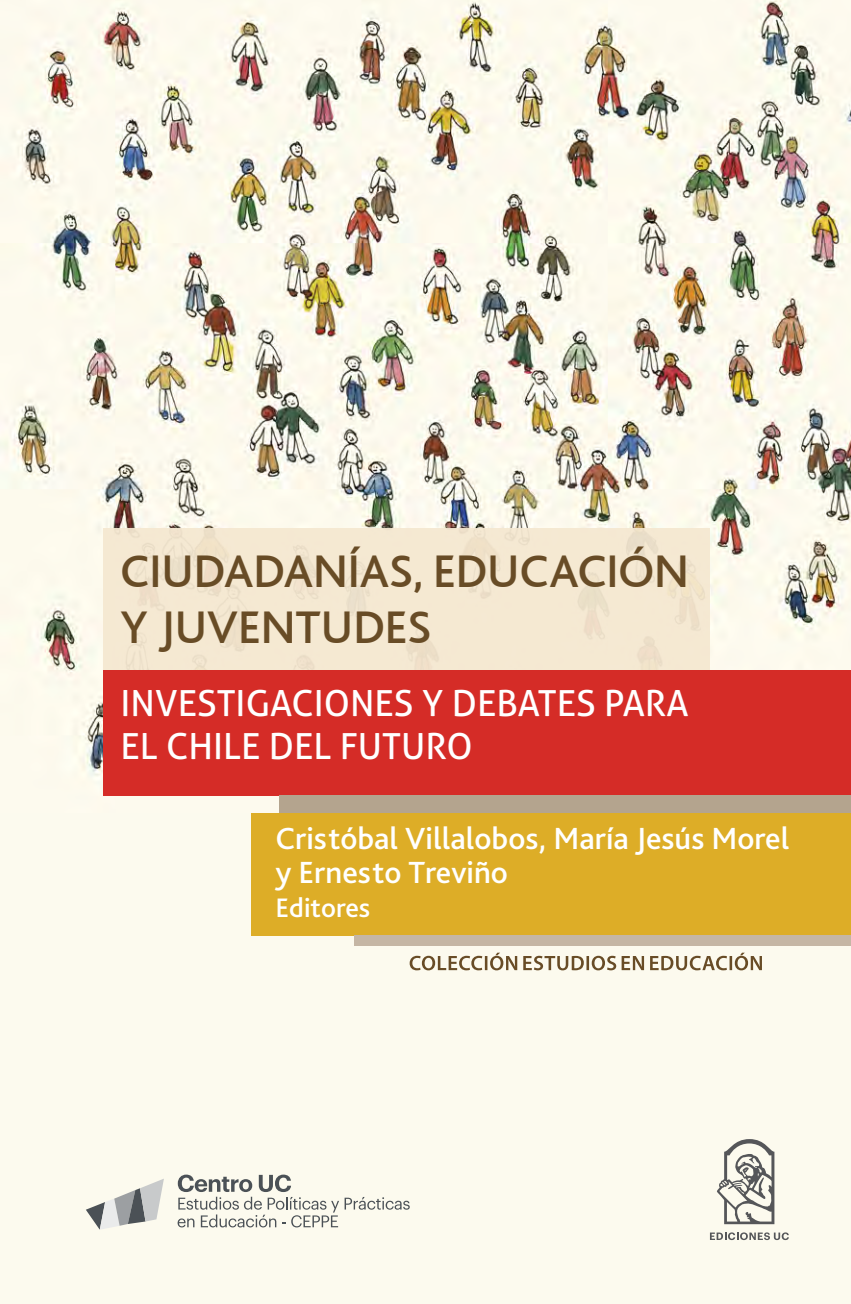
<style>
.page{position:relative;width:851px;height:1304px;background:#fff}
.page>*{position:absolute;margin:0;border:0;box-sizing:border-box;transform-origin:0 0}
.t1{font:500 48px "Bliss";color:#684c26}
.t2{font:36px "Aller";color:#fff}
.t3{font:500 32px "Bliss Pro";color:#fff}
.t4{font:500 28px "Bliss Pro";color:#fff}
</style>
<div class="page">
<div style="left:0;top:598px;width:850px;height:706px;background:#fcfaee"></div>
<img style="left:0;top:0;width:850px;height:796px">
<svg style="left:710px;top:1232px;width:78px;height:8px"></svg>
<svg style="left:717px;top:1139px;width:57px;height:85px"></svg>
<svg style="left:177px;top:1175px;width:232px;height:52px"></svg>
<svg style="left:86px;top:1179px;width:78px;height:51px"></svg>
<div style="left:103px;top:528px;width:606px;height:142px;background:#f5e8d1"></div>
<div style="left:103px;top:670px;width:747px;height:125px;background:#d52c27"></div>
<div style="left:279px;top:795px;width:571px;height:18px;background:#b4a48e"></div>
<div style="left:251px;top:813px;width:599px;height:123px;background:#ddad27"></div>
<div style="left:354px;top:936px;width:496px;height:10px;background:#c5b6a4"></div>
<svg style="left:409px;top:953px;width:352px;height:17px"></svg>
<p class="t1" style="left:121px;top:546px;width:570px">CIUDADANÍAS, EDUCACIÓN</p>
<p class="t1" style="left:121px;top:602px;width:312px">Y JUVENTUDES</p>
<p class="t2" style="left:121px;top:681px;width:569px">INVESTIGACIONES Y DEBATES PARA</p>
<p class="t2" style="left:121px;top:724px;width:353px">EL CHILE DEL FUTURO</p>
<p class="t3" style="left:275px;top:819px;width:515px">Cristóbal Villalobos, María Jesús Morel</p>
<p class="t3" style="left:275px;top:853px;width:234px">y Ernesto Treviño</p>
<p class="t4" style="left:275px;top:890px;width:96px">Editores</p>
</div>
